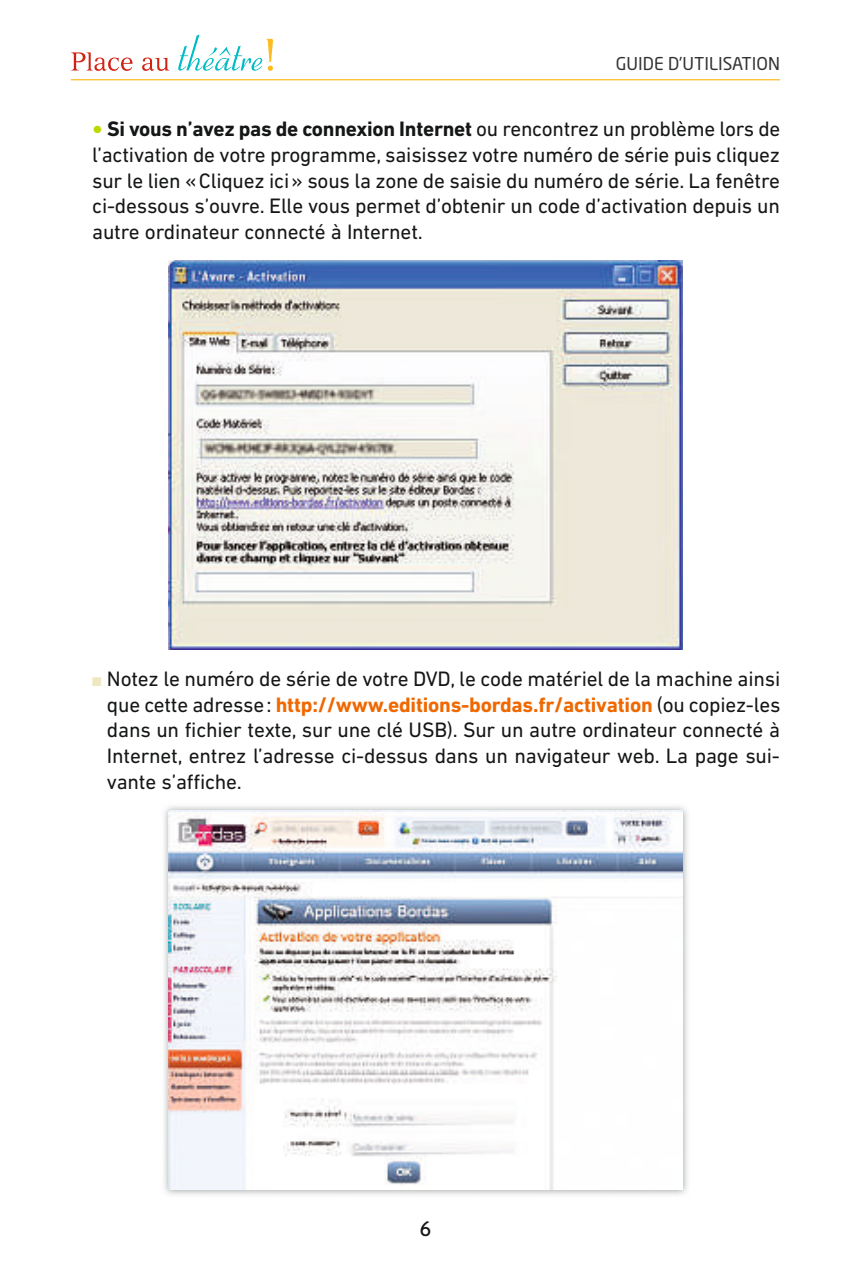
<style>
.page{position:relative;width:851px;height:1276px;background:#fff}
.page>*{position:absolute;margin:0;border:0;box-sizing:border-box;transform-origin:0 0}
.t1{font:500 22.5px "Agenda";color:#151616}
.t2{font:21.25px/25.8px "DIN Next LT Pro";letter-spacing:-.01em;color:#151616;text-align:justify}
.t3{font:17.5px "Neo Sans Std";color:#333}
.s1{font-weight:900;color:#bdd800}
.s2{font-weight:700}
.s3{color:#efe7c0}
.s4{font-weight:700;color:#ef6800}
</style>
<div class="page">
<svg style="left:71px;top:52px;width:99px;height:19px"></svg>
<svg style="left:178px;top:35px;width:95px;height:36px"></svg>
<hr style="left:71px;top:79px;width:709px;height:1px;background:#fdbb20">
<img style="left:169px;top:261px;width:513px;height:388px">
<img style="left:164px;top:806px;width:524px;height:389px">
<img style="left:169px;top:810px;width:513px;height:379px">
<p class="t3" style="left:615px;top:57px;width:166px">GUIDE D’UTILISATION</p>
<p class="t2" style="left:92px;top:116px;width:689px"><span class="s1">•</span> <span class="s2">Si vous n’avez pas de connexion Internet</span> ou rencontrez un problème lors de l’activation de votre programme, saisissez votre numéro de série puis cliquez sur le lien «Cliquez ici» sous la zone de saisie du numéro de série. La fenêtre ci-dessous s’ouvre. Elle vous permet d’obtenir un code d’activation depuis un autre ordinateur connecté à Internet.</p>
<p class="t2" style="left:107px;top:666px;width:675px;text-indent:-15px"><span class="s3">■</span> Notez le numéro de série de votre DVD, le code matériel de la machine ainsi que cette adresse: <span class="s4">http://www.editions-bordas.fr/activation</span> (ou copiez-les dans un fichier texte, sur une clé USB). Sur un autre ordinateur connecté à Internet, entrez l’adresse ci-dessus dans un navigateur web. La page sui&shy;vante s’affiche.</p>
<p class="t1" style="left:419px;top:1221px;width:13px">6</p>
</div>
